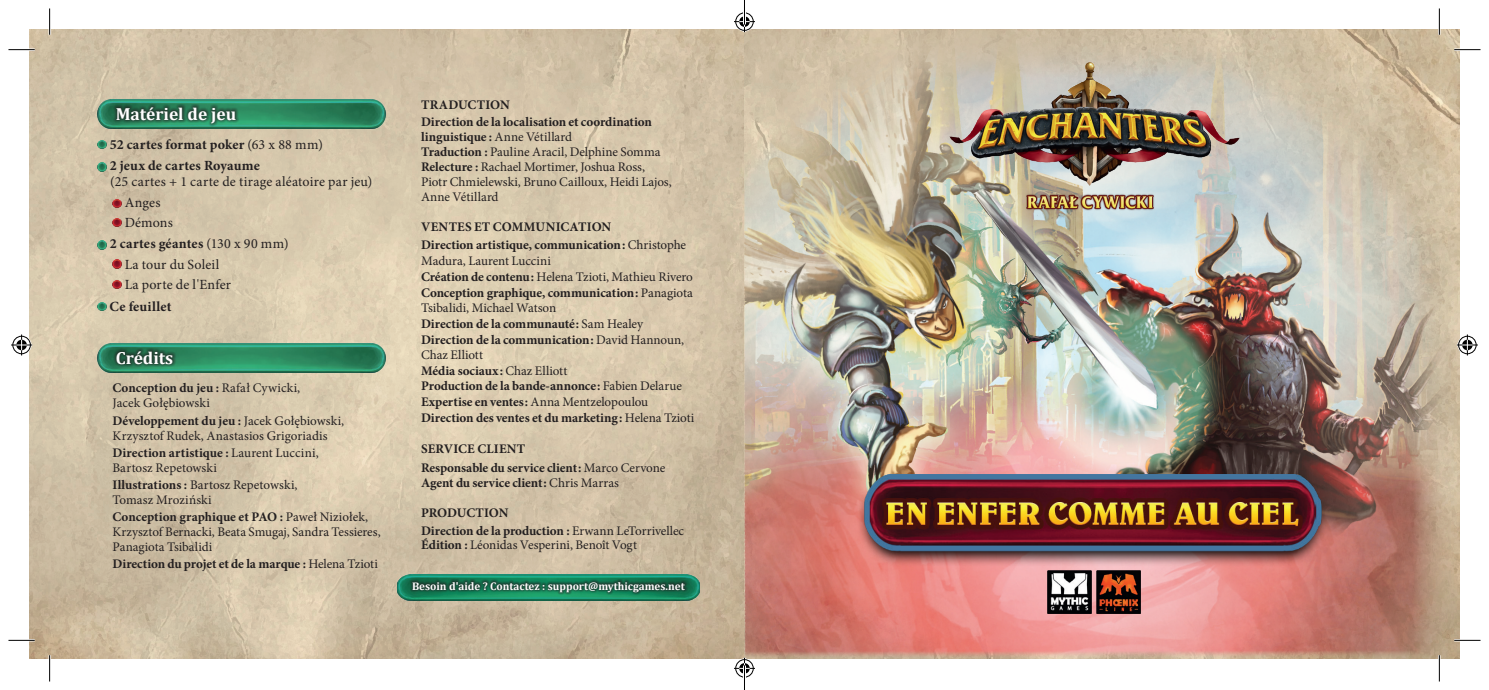
<style>
.page{position:relative;width:1489px;height:690px;background:#fff}
.page>*{position:absolute;margin:0;border:0;box-sizing:border-box;transform-origin:0 0}
.t1{font:700 17.5px "Cambria";color:#fff}
.t2{font:700 14px/20.7px "Minion Pro";letter-spacing:.015em;color:#231f20}
.t3{font:14px "Minion Pro";letter-spacing:.01em;color:#231f20}
.t4{font:700 13.12px/15.6px "Minion Pro";letter-spacing:-.005em;color:#231f20}
.t5{font:13.12px/14.9px "Minion Pro";color:#231f20}
.t6{font:700 11.03px "Cambria";color:#fff}
.s1{font-weight:400}
.s2{font-weight:700}
</style>
<div class="page">
<img style="left:30px;top:30px;width:714px;height:628px">
<img style="left:744px;top:30px;width:716px;height:629px">
<img style="left:1025px;top:194px;width:129px;height:16px">
<img style="left:1047px;top:570px;width:93px;height:43px">
<img style="left:949px;top:61px;width:290px;height:125px">
<img style="left:857px;top:474px;width:471px;height:92px">
<img style="left:98px;top:100px;width:288px;height:28px">
<div style="left:113px;top:104px;width:126px;height:22px;background:#231f20;opacity:.75"></div>
<svg style="left:98px;top:140px;width:8px;height:9px"></svg>
<svg style="left:98px;top:163px;width:8px;height:8px"></svg>
<svg style="left:113px;top:199px;width:8px;height:8px"></svg>
<svg style="left:113px;top:218px;width:8px;height:8px"></svg>
<svg style="left:98px;top:241px;width:8px;height:8px"></svg>
<svg style="left:113px;top:260px;width:8px;height:8px"></svg>
<svg style="left:113px;top:280px;width:8px;height:9px"></svg>
<svg style="left:98px;top:302px;width:8px;height:8px"></svg>
<img style="left:98px;top:343px;width:288px;height:29px">
<div style="left:113px;top:348px;width:63px;height:18px;background:#231f20;opacity:.75"></div>
<img style="left:397px;top:574px;width:302px;height:26px">
<div style="left:410px;top:579px;width:277px;height:15px;background:#231f20;opacity:.75"></div>
<hr style="left:8px;top:49px;width:27px;height:2px;background:#fff">
<hr style="left:1453px;top:49px;width:27px;height:2px;background:#fff">
<hr style="left:8px;top:639px;width:27px;height:2px;background:#fff">
<hr style="left:1453px;top:639px;width:27px;height:2px;background:#fff">
<hr style="left:49px;top:8px;width:2px;height:27px;background:#fff">
<hr style="left:49px;top:655px;width:2px;height:26px;background:#fff">
<hr style="left:1437px;top:8px;width:3px;height:27px;background:#fff">
<hr style="left:1437px;top:655px;width:3px;height:26px;background:#fff">
<svg style="left:8px;top:49px;width:27px;height:1px"></svg>
<svg style="left:1453px;top:49px;width:27px;height:1px"></svg>
<svg style="left:8px;top:640px;width:27px;height:1px"></svg>
<svg style="left:1453px;top:640px;width:27px;height:1px"></svg>
<svg style="left:49px;top:8px;width:1px;height:27px"></svg>
<svg style="left:49px;top:655px;width:1px;height:26px"></svg>
<svg style="left:1438px;top:8px;width:1px;height:27px"></svg>
<svg style="left:1438px;top:655px;width:1px;height:26px"></svg>
<svg style="left:11px;top:334px;width:21px;height:21px"></svg>
<svg style="left:1456px;top:334px;width:21px;height:21px"></svg>
<svg style="left:734px;top:0;width:21px;height:32px"></svg>
<svg style="left:734px;top:657px;width:21px;height:33px"></svg>
<h1 class="t1" style="left:116px;top:101px;width:122px">Matériel de jeu</h1>
<p class="t2" style="left:110px;top:134px;width:215px">52 cartes format poker <span class="s1">(63 x 88 mm)<br></span>2 jeux de cartes Royaume</p>
<p class="t3" style="left:110px;top:172px;width:263px">(25 cartes + 1 carte de tirage aléatoire par jeu)</p>
<p class="t3" style="left:125px;top:193px;width:37px">Anges</p>
<p class="t3" style="left:125px;top:213px;width:50px">Démons</p>
<p class="t2" style="left:110px;top:233px;width:180px">2 cartes géantes <span class="s1">(130 x 90 mm)</span></p>
<p class="t3" style="left:125px;top:255px;width:96px">La tour du Soleil</p>
<p class="t3" style="left:125px;top:275px;width:108px">La porte de l'Enfer</p>
<p class="t2" style="left:110px;top:296px;width:63px">Ce feuillet</p>
<h1 class="t1" style="left:116px;top:345px;width:59px">Crédits</h1>
<p class="t5" style="left:112px;top:381px;width:189px"><span class="s2">Conception du jeu :</span> Rafał Cywicki,<br>Jacek Gołębiowski</p>
<p class="t5" style="left:112px;top:413px;width:233px"><span class="s2">Développement du jeu :</span> Jacek Gołębiowski,<br>Krzysztof Rudek, Anastasios Grigoriadis</p>
<p class="t5" style="left:112px;top:445px;width:208px"><span class="s2">Direction artistique :</span> Laurent Luccini,<br>Bartosz Repetowski</p>
<p class="t5" style="left:112px;top:477px;width:186px"><span class="s2">Illustrations :</span> Bartosz Repetowski,<br>Tomasz Mroziński</p>
<p class="t5" style="left:112px;top:509px;width:270px"><span class="s2">Conception graphique et PAO :</span> Paweł Niziołek,<br>Krzysztof Bernacki, Beata Smugaj, Sandra Tessieres,<br>Panagiota Tsibalidi</p>
<p class="t4" style="left:112px;top:556px;width:267px">Direction du projet et de la marque : <span class="s1">Helena Tzioti</span></p>
<p class="t4" style="left:421px;top:96px;width:232px;line-height:17.3px">TRADUCTION<br>Direction de la localisation et coordination</p>
<p class="t5" style="left:421px;top:129px;width:252px"><span class="s2">linguistique :</span> Anne Vétillard<br><span class="s2">Traduction :</span> Pauline Aracil, Delphine Somma <span class="s2">Relecture :</span> Rachael Mortimer, Joshua Ross, Piotr Chmielewski, Bruno Cailloux, Heidi Lajos, Anne Vétillard</p>
<p class="t4" style="left:421px;top:218px;width:267px;line-height:18.2px">VENTES ET COMMUNICATION<br>Direction artistique, communication: <span class="s1">Christophe</span></p>
<p class="t4" style="left:421px;top:253px;width:275px"><span class="s1">Madura, Laurent Luccini<br></span>Création de contenu: <span class="s1">Helena Tzioti, Mathieu Rivero </span>Conception graphique, communication: <span class="s1">Panagiota Tsibalidi, Michael Watson<br></span>Direction de la communauté: <span class="s1">Sam Healey </span>Direction de la communication: <span class="s1">David Hannoun, Chaz Elliott<br></span>Média sociaux: <span class="s1">Chaz Elliott<br></span>Production de la bande-annonce: <span class="s1">Fabien Delarue </span>Expertise en ventes: <span class="s1">Anna Mentzelopoulou </span>Direction des ventes et du marketing: <span class="s1">Helena Tzioti</span></p>
<p class="t4" style="left:421px;top:440px;width:246px;line-height:18.2px">SERVICE CLIENT<br>Responsable du service client: <span class="s1">Marco Cervone</span></p>
<p class="t4" style="left:421px;top:475px;width:199px">Agent du service client: <span class="s1">Chris Marras</span></p>
<p class="t4" style="left:421px;top:504px;width:264px;line-height:17.3px">PRODUCTION<br>Direction de la production : <span class="s1">Erwann LeTorrivellec</span></p>
<p class="t5" style="left:421px;top:538px;width:217px"><span class="s2">Édition :</span> Léonidas Vesperini, Benoît Vogt</p>
<p class="t6" style="left:412px;top:578px;width:274px">Besoin d'aide ? Contactez : support@mythicgames.net</p>
</div>
